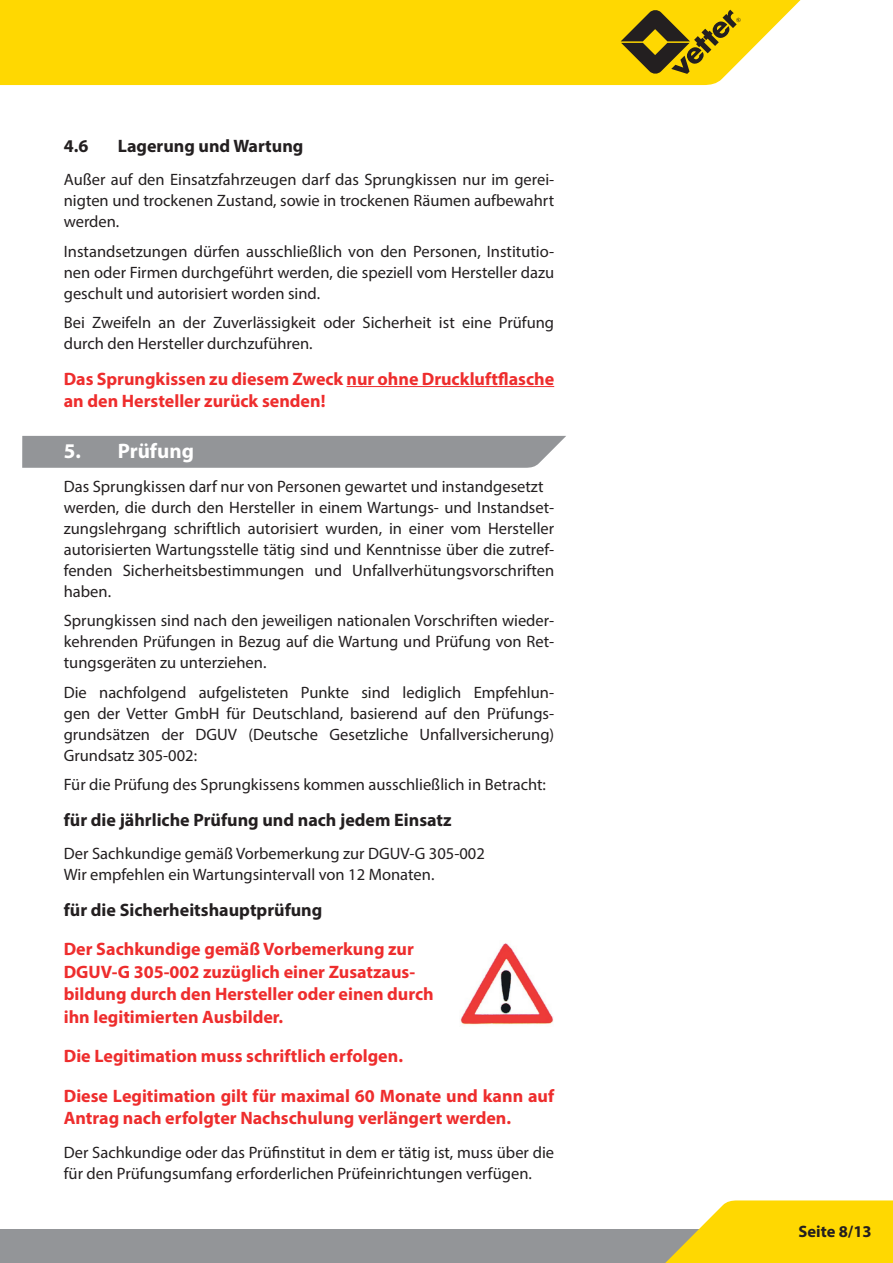
<style>
.page{position:relative;width:893px;height:1263px;background:#fff}
.page>*{position:absolute;margin:0;border:0;box-sizing:border-box;transform-origin:0 0}
.t1{font:700 21px "Myriad Pro";color:#fff}
.t2{font:700 18px/22.5px "Myriad Pro";color:#ee2d2d}
.t3{font:700 18px "Myriad Pro";color:#231f20}
.t4{font:16.5px/21px "Myriad Pro";color:#231f20;text-align:justify}
.t5{font:700 16.5px "Myriad Pro";color:#231f20}
</style>
<div class="page">
<div style="left:0;top:1229px;width:893px;height:34px;background:#939598"></div>
<div style="left:0;top:0;width:801px;height:85px;background:#ffd801"></div>
<svg style="left:665px;top:1200px;width:228px;height:63px;background:#fad922"></svg>
<svg style="left:621px;top:10px;width:120px;height:64px;background:#ac930f"></svg>
<div style="left:22px;top:436px;width:544px;height:32px;background:#939598"></div>
<hr style="left:347px;top:386px;width:207px;height:1px;background:#ee2d2d">
<img style="left:460px;top:943px;width:94px;height:82px">
<p class="t3" style="left:64px;top:134px;width:26px">4.6</p>
<p class="t3" style="left:118px;top:134px;width:187px">Lagerung und Wartung</p>
<p class="t4" style="left:64px;top:169px;width:492px">Außer auf den Einsatzfahrzeugen darf das Sprungkissen nur im gerei&shy;nigten und trockenen Zustand, sowie in trockenen Räumen aufbewahrt werden.</p>
<p class="t4" style="left:64px;top:241px;width:492px">Instandsetzungen dürfen ausschließlich von den Personen, Institutio&shy;nen oder Firmen durchgeführt werden, die speziell vom Hersteller dazu geschult und autorisiert worden sind.</p>
<p class="t4" style="left:64px;top:312px;width:492px">Bei Zweifeln an der Zuverlässigkeit oder Sicherheit ist eine Prüfung durch den Hersteller durchzuführen.</p>
<p class="t2" style="left:64px;top:367px;width:492px">Das Sprungkissen zu diesem Zweck nur ohne Druckluftflasche an den Hersteller zurück senden!</p>
<p class="t1" style="left:64px;top:437px;width:132px">5. Prüfung</p>
<p class="t4" style="left:64px;top:475px;width:492px;text-align:left">Das Sprungkissen darf nur von Personen gewartet und instandgesetzt werden, die durch den Hersteller in einem Wartungs- und Instandset&shy;zungslehrgang schriftlich autorisiert wurden, in einer vom Hersteller autorisierten Wartungsstelle tätig sind und Kenntnisse über die zutref&shy;fenden Sicherheitsbestimmungen und Unfallverhütungsvorschriften haben.</p>
<p class="t4" style="left:64px;top:610px;width:492px">Sprungkissen sind nach den jeweiligen nationalen Vorschriften wieder&shy;kehrenden Prüfungen in Bezug auf die Wartung und Prüfung von Ret&shy;tungsgeräten zu unterziehen.</p>
<p class="t4" style="left:64px;top:681px;width:492px">Die nachfolgend aufgelisteten Punkte sind lediglich Empfehlun&shy;gen der Vetter GmbH für Deutschland, basierend auf den Prüfungs&shy;grundsätzen der DGUV (Deutsche Gesetzliche Unfallversicherung)<br>Grundsatz 305-002:</p>
<p class="t4" style="left:64px;top:774px;width:484px">Für die Prüfung des Sprungkissens kommen ausschließlich in Betracht:</p>
<p class="t3" style="left:64px;top:808px;width:389px">für die jährliche Prüfung und nach jedem Einsatz</p>
<p class="t4" style="left:64px;top:843px;width:423px">Der Sachkundige gemäß Vorbemerkung zur DGUV-G 305-002<br>Wir empfehlen ein Wartungsintervall von 12 Monaten.</p>
<p class="t3" style="left:64px;top:898px;width:260px">für die Sicherheitshauptprüfung</p>
<p class="t2" style="left:64px;top:937px;width:372px">Der Sachkundige gemäß Vorbemerkung zur DGUV-G 305-002 zuzüglich einer Zusatzaus&shy;bildung durch den Hersteller oder einen durch ihn legitimierten Ausbilder.</p>
<p class="t2" style="left:64px;top:1036px;width:492px;line-height:39.5px">Die Legitimation muss schriftlich erfolgen.<br>Diese Legitimation gilt für maximal 60 Monate und kann auf</p>
<p class="t2" style="left:64px;top:1106px;width:449px">Antrag nach erfolgter Nachschulung verlängert werden.</p>
<p class="t4" style="left:64px;top:1141px;width:492px">Der Sachkundige oder das Prüfinstitut in dem er tätig ist, muss über die für den Prüfungsumfang erforderlichen Prüfeinrichtungen verfügen.</p>
<p class="t5" style="left:798px;top:1221px;width:75px">Seite 8/13</p>
</div>
